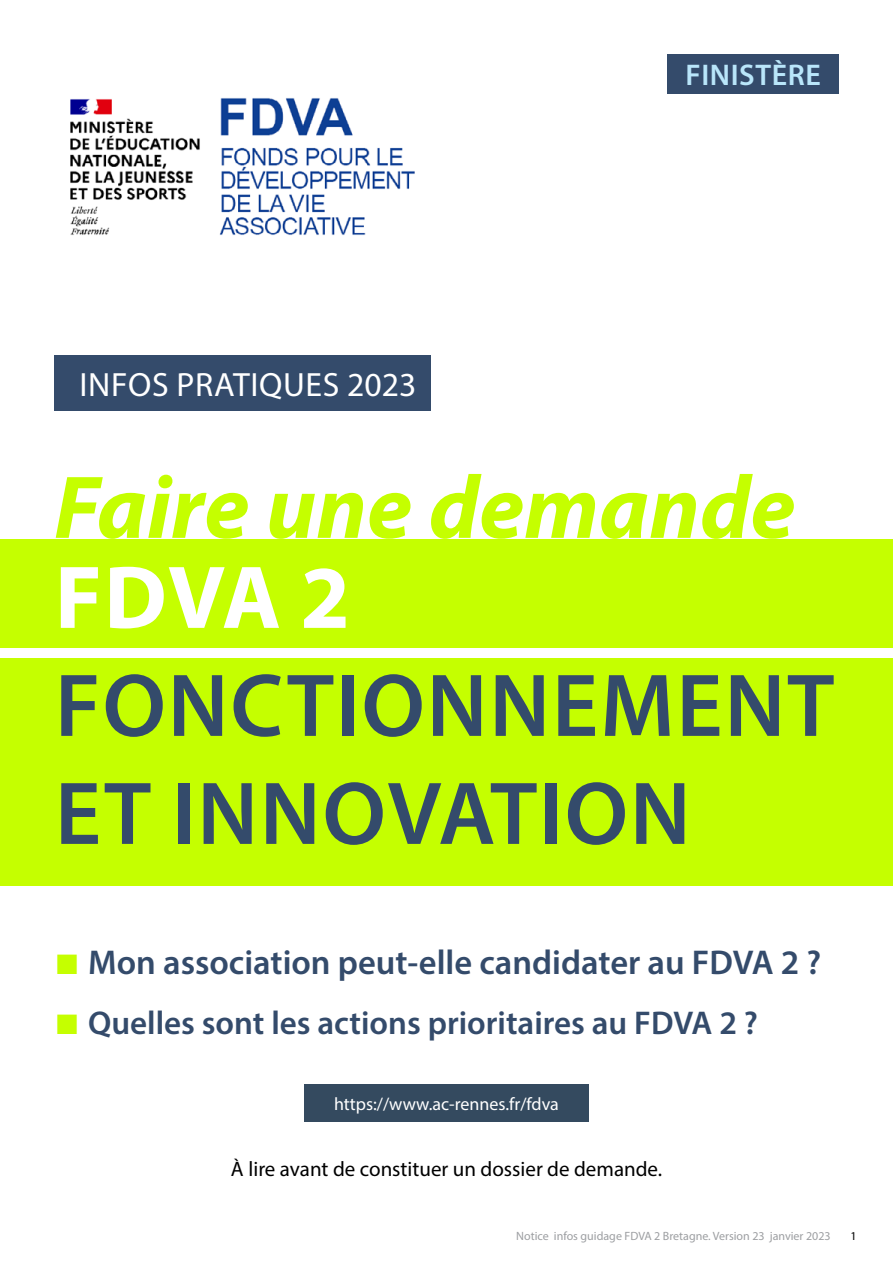
<style>
.page{position:relative;width:893px;height:1263px;background:#fff}
.page>*{position:absolute;margin:0;border:0;box-sizing:border-box;transform-origin:0 0}
.t1{font:600 90px/108px "Myriad Pro";letter-spacing:.02em;color:#344b6b}
.t2{font:italic 700 90px "Myriad Pro";color:#c5ff00}
.t3{font:700 90px "Myriad Pro";color:#fff}
.t4{font:600 34.5px "Myriad Pro";color:#344b6b}
.t5{font:33.75px "Myriad Pro";letter-spacing:.02em;color:#fff}
.t6{font:600 33px "Myriad Pro";color:#344b6b}
.t7{font:600 30px "Myriad Pro";letter-spacing:.02em;color:#b9e6fa}
.t8{font:21px "Myriad Pro";color:#000}
.t9{font:18px "Myriad Pro";color:#fff}
.t10{font:12px "Myriad Pro";color:#9d9fa2}
.t11{font:12px "Myriad Pro";color:#000}
.s1{font-family:"Arial";font-weight:400;font-size:42px;color:#c5ff00}
</style>
<div class="page">
<div style="left:54px;top:355px;width:377px;height:55px;background:#344b6b"></div>
<div style="left:667px;top:54px;width:172px;height:40px;background:#344b6b"></div>
<div style="left:0;top:658px;width:893px;height:228px;background:#c5ff00"></div>
<div style="left:0;top:539px;width:893px;height:108px;background:#c5ff00"></div>
<img style="left:70px;top:98px;width:345px;height:137px">
<div style="left:304px;top:1084px;width:285px;height:38px;background:#344a5f"></div>
<h3 class="t5" style="left:79px;top:364px;width:338px">infos pratiques 2023</h3>
<h3 class="t7" style="left:685px;top:56px;width:137px">Finistère</h3>
<h1 class="t2" style="left:54px;top:449px;width:743px">Faire une demande</h1>
<h1 class="t3" style="left:55px;top:539px;width:297px">FDVA 2</h1>
<h1 class="t1" style="left:55px;top:649px;width:781px">Fonctionnement et innovation</h1>
<h2 class="t4" style="left:54px;top:940px;width:768px"><span class="s1">■</span> Mon association peut-elle candidater au FDVA 2 ?</h2>
<h3 class="t6" style="left:54px;top:1002px;width:705px"><span class="s1">■</span> Quelles sont les actions prioritaires au FDVA 2 ?</h3>
<h3 class="t9" style="left:334px;top:1093px;width:226px">https://www.ac-rennes.fr/fdva</h3>
<h3 class="t8" style="left:231px;top:1156px;width:433px">à lire avant de constituer un dossier de demande.</h3>
<p class="t10" style="left:516px;top:1229px;width:316px">Notice infos guidage FDVA 2 Bretagne. Version 23 janvier 2023</p>
<p class="t11" style="left:850px;top:1229px;width:8px">1</p>
</div>
